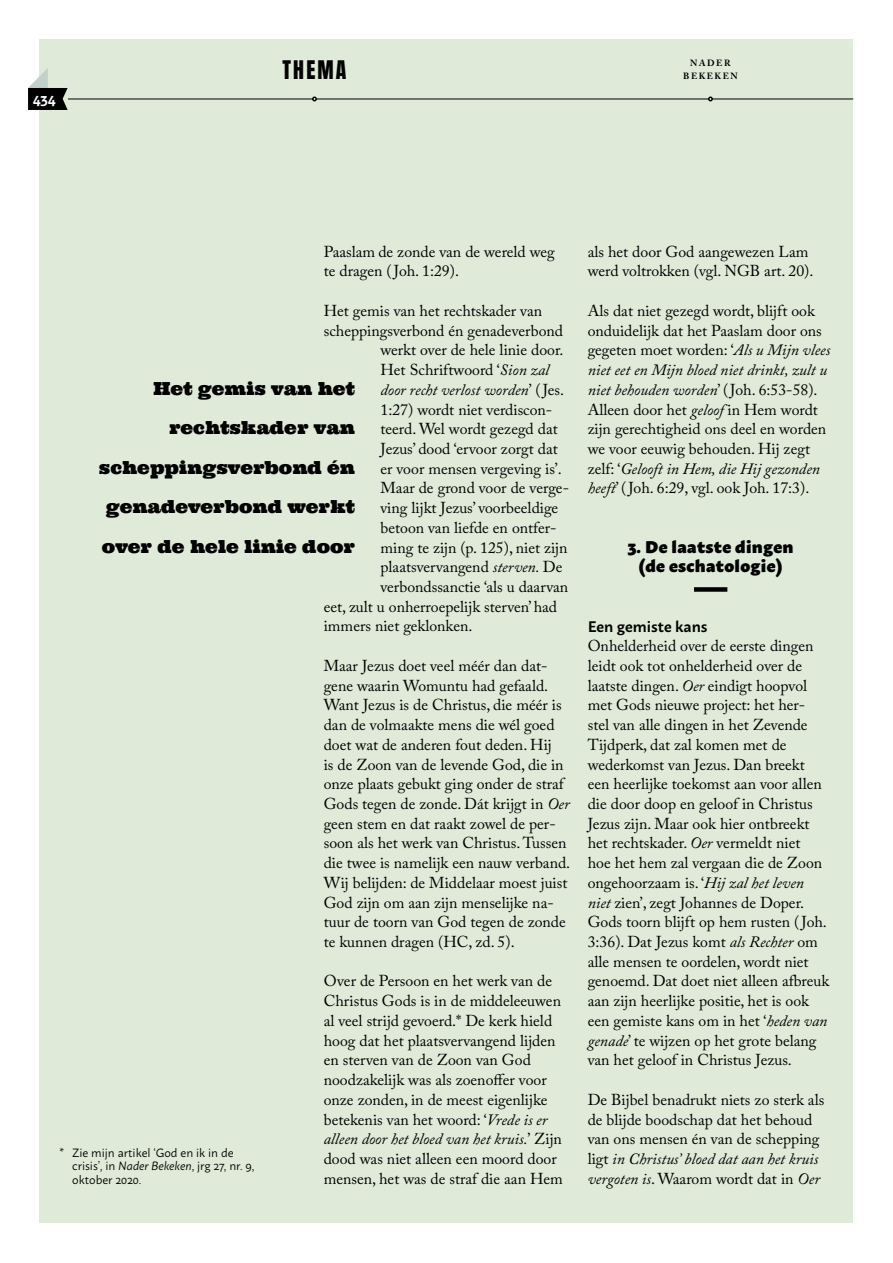
<style>
.page{position:relative;width:893px;height:1263px;background:#fff}
.page>*{position:absolute;margin:0;border:0;box-sizing:border-box;transform-origin:0 0}
.t1{font:21.75px "Anton";letter-spacing:.1em;color:#000}
.t2{font:18px/39.5px "Ultra";color:#000;text-align:right}
.t3{font:900 16.8px/19.6px "Macho";letter-spacing:.02em;color:#000;text-align:center}
.t4{font:15.75px/19.6px "Adobe Caslon Pro";color:#000}
.t5{font:italic 15.75px "Adobe Caslon Pro";color:#000}
.t6{font:600 15.3px "Macho";color:#000}
.t7{font:600 15px "Macho";color:#fff}
.t8{font:12px/13.5px "Macho";color:#000}
.t9{font:700 9px "Adobe Caslon Pro";letter-spacing:.165em;color:#000}
.s1{font-style:italic}
.s2{font-style:normal}
</style>
<div class="page">
<div style="left:40px;top:39px;width:813px;height:1184px;background:#dfead8"></div>
<hr style="left:68px;top:99px;width:785px;height:1px;background:#000">
<svg style="left:312px;top:97px;width:5px;height:4px"></svg>
<svg style="left:708px;top:97px;width:5px;height:4px"></svg>
<svg style="left:28px;top:68px;width:40px;height:42px"></svg>
<div style="left:694px;top:587px;width:33px;height:5px;background:#000"></div>
<p class="t7" style="left:33px;top:85px;width:25px">434</p>
<h1 class="t1" style="left:282px;top:59px;width:65px">THEMA</h1>
<p class="t9" style="left:690px;top:57px;width:42px">NADER</p>
<p class="t9" style="left:683px;top:71px;width:56px">BEKEKEN</p>
<p class="t4" style="left:324px;top:241px;width:233px">Paaslam de zonde van de wereld weg te dragen ( Joh. 1:29).</p>
<p class="t4" style="left:324px;top:301px;width:220px">Het gemis van het rechtskader van</p>
<p class="t4" style="left:324px;top:320px;width:241px">scheppingsverbond én genadeverbond</p>
<p class="t4" style="left:380px;top:340px;width:184px">werkt over de hele linie door.</p>
<p class="t4" style="left:380px;top:360px;width:170px">Het Schriftwoord ‘<span class="s1">Sion zal</span></p>
<p class="t5" style="left:380px;top:380px;width:185px">door recht verlost worden<span class="s2">’ ( Jes.</span></p>
<p class="t4" style="left:380px;top:399px;width:173px">1:27) wordt niet verdiscon-</p>
<p class="t4" style="left:380px;top:419px;width:179px">teerd. Wel wordt gezegd dat</p>
<p class="t4" style="left:380px;top:439px;width:179px">Jezus’ dood ‘ervoor zorgt dat</p>
<p class="t4" style="left:380px;top:458px;width:183px">er voor mensen vergeving is’.</p>
<p class="t4" style="left:380px;top:478px;width:190px">Maar de grond voor de verge-</p>
<p class="t4" style="left:380px;top:498px;width:179px">ving lijkt Jezus’ voorbeeldige</p>
<p class="t4" style="left:380px;top:518px;width:178px">betoon van liefde en ontfer-</p>
<p class="t4" style="left:380px;top:537px;width:188px">ming te zijn (p. 125), niet zijn</p>
<p class="t4" style="left:380px;top:557px;width:183px">plaatsvervangend <span class="s1">sterven.</span> De</p>
<p class="t4" style="left:380px;top:577px;width:189px">verbondssanctie ‘als u daarvan</p>
<p class="t4" style="left:324px;top:596px;width:235px">eet, zult u onherroepelijk sterven’ had</p>
<p class="t4" style="left:324px;top:616px;width:150px">immers niet geklonken.</p>
<p class="t4" style="left:324px;top:656px;width:248px">Maar Jezus doet veel méér dan dat&shy;gene waarin Womuntu had gefaald.<br>Want Jezus is de Christus, die méér is dan de volmaakte mens die wél goed doet wat de anderen fout deden. Hij<br>is de Zoon van de levende God, die in onze plaats gebukt ging onder de straf Gods tegen de zonde. Dát krijgt in <span class="s1">Oer </span>geen stem en dat raakt zowel de per&shy;soon als het werk van Christus. Tussen die twee is namelijk een nauw verband.<br>Wij belijden: de Middelaar moest juist God zijn om aan zijn menselijke na&shy;tuur de toorn van God tegen de zonde te kunnen dragen (HC, zd. 5).</p>
<p class="t4" style="left:324px;top:971px;width:241px">Over de Persoon en het werk van de Christus Gods is in de middeleeuwen al veel strijd gevoerd.* De kerk hield hoog dat het plaatsvervangend lijden en sterven van de Zoon van God noodzakelijk was als zoenoffer voor onze zonden, in de meest eigenlijke betekenis van het woord: ‘<span class="s1">Vrede is er alleen door het bloed van het kruis.</span>’ Zijn dood was niet alleen een moord door mensen, het was de straf die aan Hem</p>
<p class="t2" style="left:99px;top:368px;width:257px">Het gemis van het rechtskader van scheppingsverbond én genadeverbond werkt over de hele linie door</p>
<p class="t8" style="left:72px;top:1144px;width:184px;text-indent:-13px">* Zie mijn artikel ‘God en ik in de crisis’<span class="s1">,</span> in <span class="s1">Nader Bekeken</span>, jrg 27, nr. 9, oktober 2020.</p>
<p class="t4" style="left:588px;top:241px;width:227px">als het door God aangewezen Lam werd voltrokken (vgl. NGB art. 20).</p>
<p class="t4" style="left:588px;top:301px;width:244px">Als dat niet gezegd wordt, blijft ook onduidelijk dat het Paaslam door ons gegeten moet worden: ‘<span class="s1">Als u Mijn vlees niet eet en Mijn bloed niet drinkt, zult u niet behouden worden</span>’ ( Joh. 6:53-58).<br>Alleen door het <span class="s1">geloof</span> in Hem wordt zijn gerechtigheid ons deel en worden we voor eeuwig behouden. Hij zegt zelf: ‘<span class="s1">Gelooft in Hem, die Hij gezonden heeft</span>’ ( Joh. 6:29, vgl. ook Joh. 17:3).</p>
<p class="t3" style="left:628px;top:535px;width:167px">3. De laatste dingen (de eschatologie)</p>
<p class="t6" style="left:588px;top:612px;width:121px">Een gemiste kans</p>
<p class="t4" style="left:588px;top:636px;width:243px">Onhelderheid over de eerste dingen leidt ook tot onhelderheid over de laatste dingen. <span class="s1">Oer</span> eindigt hoopvol met Gods nieuwe project: het her&shy;stel van alle dingen in het Zevende Tijdperk, dat zal komen met de wederkomst van Jezus. Dan breekt een heerlijke toekomst aan voor allen die door doop en geloof in Christus Jezus zijn. Maar ook hier ontbreekt het rechtskader. <span class="s1">Oer</span> vermeldt niet<br>hoe het hem zal vergaan die de Zoon ongehoorzaam is. ‘<span class="s1">Hij zal het leven niet</span> zien’, zegt Johannes de Doper.<br>Gods toorn blijft op hem rusten ( Joh.<br>3:36). Dat Jezus komt <span class="s1">als Rechter</span> om alle mensen te oordelen, wordt niet genoemd. Dat doet niet alleen afbreuk aan zijn heerlijke positie, het is ook een gemiste kans om in het ‘<span class="s1">heden van genade</span>’ te wijzen op het grote belang van het geloof in Christus Jezus.</p>
<p class="t4" style="left:588px;top:1089px;width:238px">De Bijbel benadrukt niets zo sterk als de blijde boodschap dat het behoud van ons mensen én van de schepping ligt <span class="s1">in Christus’ bloed dat aan het kruis vergoten is</span>. Waarom wordt dat in <span class="s1">Oer</span></p>
</div>
